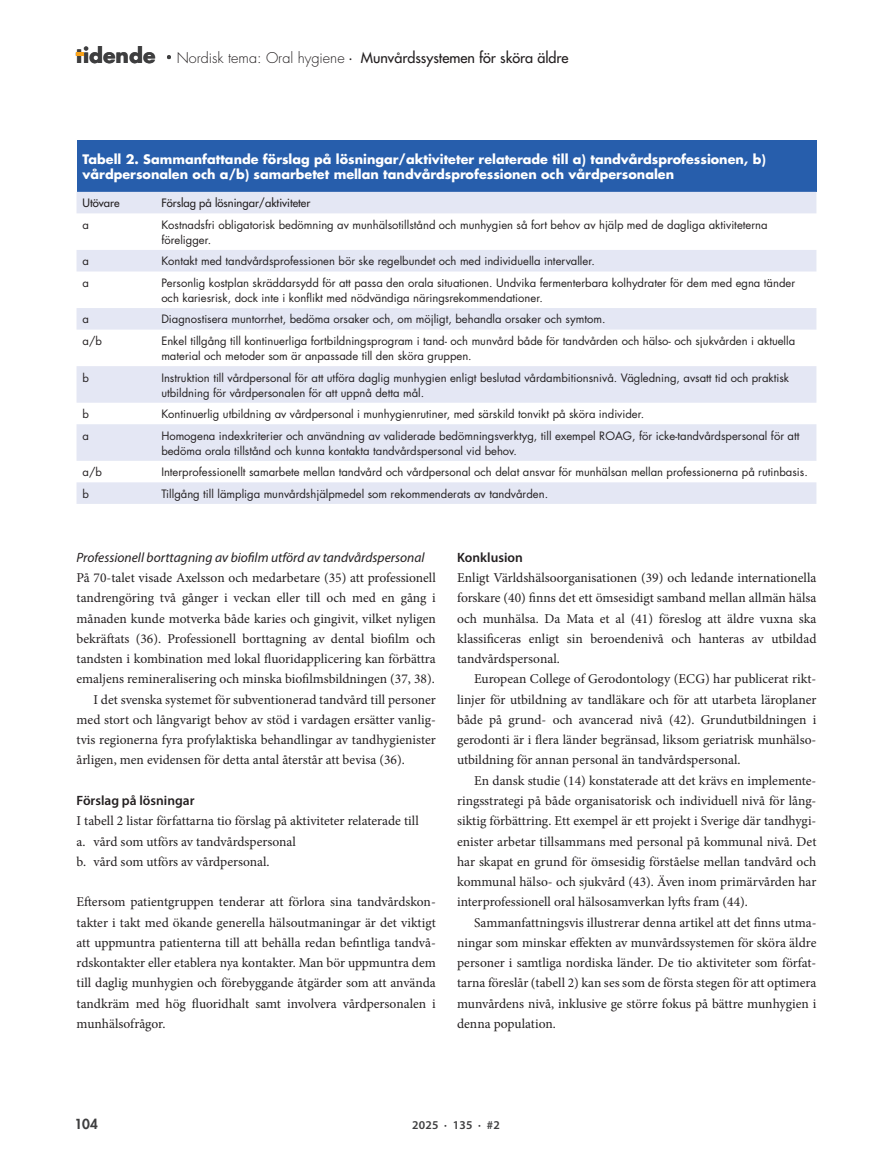
<style>
.page{position:relative;width:893px;height:1149px;background:#fff}
.page>*{position:absolute;margin:0;border:0;box-sizing:border-box;transform-origin:0 0}
.t1{font:700 20.4px "Futura Std";color:#3e3e3f}
.t2{font:500 14.4px "Futura Std";color:#231f20}
.t3{font:13.5px/20.2px "Minion Pro";color:#231f20;text-align:justify}
.t4{font:italic 13.5px "Myriad Pro";color:#231f20}
.t5{font:600 13.5px "Myriad Pro";color:#231f20}
.t6{font:800 13.5px "Futura Std";color:#3e3e3f}
.t7{font:700 12.75px/15.3px "Futura Std";color:#fff}
.t8{font:600 12px "Myriad Pro";letter-spacing:.02em;color:#3e3e3f}
.t9{font:11.25px/15px "Futura Std";color:#231f20}
.t10{font:500 11.25px "Futura Std";color:#231f20}
.s1{font-weight:300}
.s2{font-family:"Myriad Pro";font-weight:400}
</style>
<div class="page">
<svg style="left:76px;top:53px;width:7px;height:3px"></svg>
<svg style="left:167px;top:55px;width:4px;height:4px"></svg>
<div style="left:77px;top:140px;width:739px;height:52px;background:#275eac"></div>
<svg style="left:77px;top:192px;width:739px;height:311px;fill:#eaedf6"></svg>
<h1 class="t1" style="left:76px;top:42px;width:81px">tidende</h1>
<p class="t2" style="left:177px;top:49px;width:393px"><span class="s1">Nordisk tema: Oral hygiene</span> <span class="s2">·</span> Munvårdssystemen för sköra äldre</p>
<p class="t7" style="left:83px;top:151px;width:685px">Tabell 2. Sammanfattande förslag på lösningar/aktiviteter relaterade till a) tandvårdsprofessionen, b) vårdpersonalen och a/b) samarbetet mellan tandvårdsprofessionen och vårdpersonalen</p>
<p class="t10" style="left:83px;top:196px;width:39px">Utövare</p>
<p class="t10" style="left:161px;top:196px;width:151px">Förslag på lösningar/aktiviteter</p>
<p class="t9" style="left:83px;top:217px;width:8px">a</p>
<p class="t9" style="left:161px;top:217px;width:608px">Kostnadsfri obligatorisk bedömning av munhälsotillstånd och munhygien så fort behov av hjälp med de dagliga aktiviteterna föreligger.</p>
<p class="t9" style="left:83px;top:254px;width:8px">a</p>
<p class="t9" style="left:161px;top:254px;width:435px">Kontakt med tandvårdsprofessionen bör ske regelbundet och med individuella intervaller.</p>
<p class="t9" style="left:83px;top:275px;width:8px">a</p>
<p class="t9" style="left:161px;top:275px;width:635px">Personlig kostplan skräddarsydd för att passa den orala situationen. Undvika fermenterbara kolhydrater för dem med egna tänder och kariesrisk, dock inte i konflikt med nödvändiga näringsrekommendationer.</p>
<p class="t9" style="left:83px;top:312px;width:8px">a</p>
<p class="t9" style="left:161px;top:312px;width:446px">Diagnostisera muntorrhet, bedöma orsaker och, om möjligt, behandla orsaker och symtom.</p>
<p class="t9" style="left:83px;top:333px;width:21px">a/b</p>
<p class="t9" style="left:161px;top:333px;width:635px">Enkel tillgång till kontinuerliga fortbildningsprogram i tand- och munvård både för tandvården och hälso- och sjukvården i aktuella material och metoder som är anpassade till den sköra gruppen.</p>
<p class="t9" style="left:83px;top:370px;width:8px">b</p>
<p class="t9" style="left:161px;top:370px;width:629px">Instruktion till vårdpersonal för att utföra daglig munhygien enligt beslutad vårdambitionsnivå. Vägledning, avsatt tid och praktisk utbildning för vårdpersonalen för att uppnå detta mål.</p>
<p class="t9" style="left:83px;top:406px;width:8px">b</p>
<p class="t9" style="left:161px;top:406px;width:484px">Kontinuerlig utbildning av vårdpersonal i munhygienrutiner, med särskild tonvikt på sköra individer.</p>
<p class="t9" style="left:83px;top:428px;width:8px">a</p>
<p class="t9" style="left:161px;top:428px;width:640px">Homogena indexkriterier och användning av validerade bedömningsverktyg, till exempel ROAG, för icke-tandvårdspersonal för att bedöma orala tillstånd och kunna kontakta tandvårdspersonal vid behov.</p>
<p class="t9" style="left:83px;top:464px;width:21px">a/b</p>
<p class="t9" style="left:161px;top:464px;width:648px">Interprofessionellt samarbete mellan tandvård och vårdpersonal och delat ansvar för munhälsan mellan professionerna på rutinbasis.</p>
<p class="t9" style="left:83px;top:486px;width:8px">b</p>
<p class="t9" style="left:161px;top:486px;width:388px">Tillgång till lämpliga munvårdshjälpmedel som rekommenderats av tandvården.</p>
<p class="t4" style="left:77px;top:548px;width:349px">Professionell borttagning av biofilm utförd av tandvårdspersonal</p>
<p class="t3" style="left:77px;top:567px;width:361px">På 70-talet visade Axelsson och medarbetare (35) att professionell</p>
<p class="t3" style="left:77px;top:587px;width:361px">tandrengöring två gånger i veckan eller till och med en gång i</p>
<p class="t3" style="left:77px;top:608px;width:361px">månaden kunde motverka både karies och gingivit, vilket nyligen</p>
<p class="t3" style="left:77px;top:628px;width:361px">bekräftats (36). Professionell borttagning av dental biofilm och</p>
<p class="t3" style="left:77px;top:648px;width:361px">tandsten i kombination med lokal fluoridapplicering kan förbättra</p>
<p class="t3" style="left:77px;top:668px;width:360px">emaljens remineralisering och minska biofilmsbildningen (37, 38).</p>
<p class="t3" style="left:94px;top:689px;width:344px">I det svenska systemet för subventionerad tandvård till personer</p>
<p class="t3" style="left:77px;top:709px;width:361px">med stort och långvarigt behov av stöd i vardagen ersätter vanlig-</p>
<p class="t3" style="left:77px;top:729px;width:361px">tvis regionerna fyra profylaktiska behandlingar av tandhygienister</p>
<p class="t3" style="left:77px;top:749px;width:330px">årligen, men evidensen för detta antal återstår att bevisa (36).</p>
<p class="t5" style="left:77px;top:791px;width:119px">Förslag på lösningar</p>
<p class="t3" style="left:77px;top:810px;width:344px;text-align:left">I tabell 2 listar författarna tio förslag på aktiviteter relaterade till a. vård som utförs av tandvårdspersonal<br>b. vård som utförs av vårdpersonal.</p>
<p class="t3" style="left:77px;top:891px;width:361px">Eftersom patientgruppen tenderar att förlora sina tandvårdskon&shy;takter i takt med ökande generella hälsoutmaningar är det viktigt att uppmuntra patienterna till att behålla redan befintliga tandvå&shy;rdskontakter eller etablera nya kontakter. Man bör uppmuntra dem till daglig munhygien och förebyggande åtgärder som att använda tandkräm med hög fluoridhalt samt involvera vårdpersonalen i munhälsofrågor.</p>
<p class="t5" style="left:457px;top:548px;width:67px">Konklusion</p>
<p class="t3" style="left:457px;top:567px;width:361px">Enligt Världshälsoorganisationen (39) och ledande internationella forskare (40) finns det ett ömsesidigt samband mellan allmän hälsa och munhälsa. Da Mata et al (41) föreslog att äldre vuxna ska klassificeras enligt sin beroendenivå och hanteras av utbildad tandvårdspersonal.</p>
<p class="t3" style="left:457px;top:668px;width:361px;text-indent:17px">European College of Gerodontology (ECG) har publicerat rikt&shy;linjer för utbildning av tandläkare och för att utarbeta läroplaner både på grund- och avancerad nivå (42). Grundutbildningen i gerodonti är i flera länder begränsad, liksom geriatrisk munhälso&shy;utbildning för annan personal än tandvårdspersonal.</p>
<p class="t3" style="left:457px;top:770px;width:361px;text-indent:17px">En dansk studie (14) konstaterade att det krävs en implemente&shy;ringsstrategi på både organisatorisk och individuell nivå för lång&shy;siktig förbättring. Ett exempel är ett projekt i Sverige där tandhygi&shy;enister arbetar tillsammans med personal på kommunal nivå. Det har skapat en grund för ömsesidig förståelse mellan tandvård och kommunal hälso- och sjukvård (43). Även inom primärvården har interprofessionell oral hälsosamverkan lyfts fram (44).</p>
<p class="t3" style="left:457px;top:911px;width:361px;text-indent:17px">Sammanfattningsvis illustrerar denna artikel att det finns utma&shy;ningar som minskar effekten av munvårdssystemen för sköra äldre personer i samtliga nordiska länder. De tio aktiviteter som förfat&shy;tarna föreslår (tabell 2) kan ses som de första stegen för att optimera munvårdens nivå, inklusive ge större fokus på bättre munhygien i denna population.</p>
<p class="t6" style="left:74px;top:1115px;width:25px">104</p>
<p class="t8" style="left:412px;top:1117px;width:89px">2025 · 135 · #2</p>
</div>
